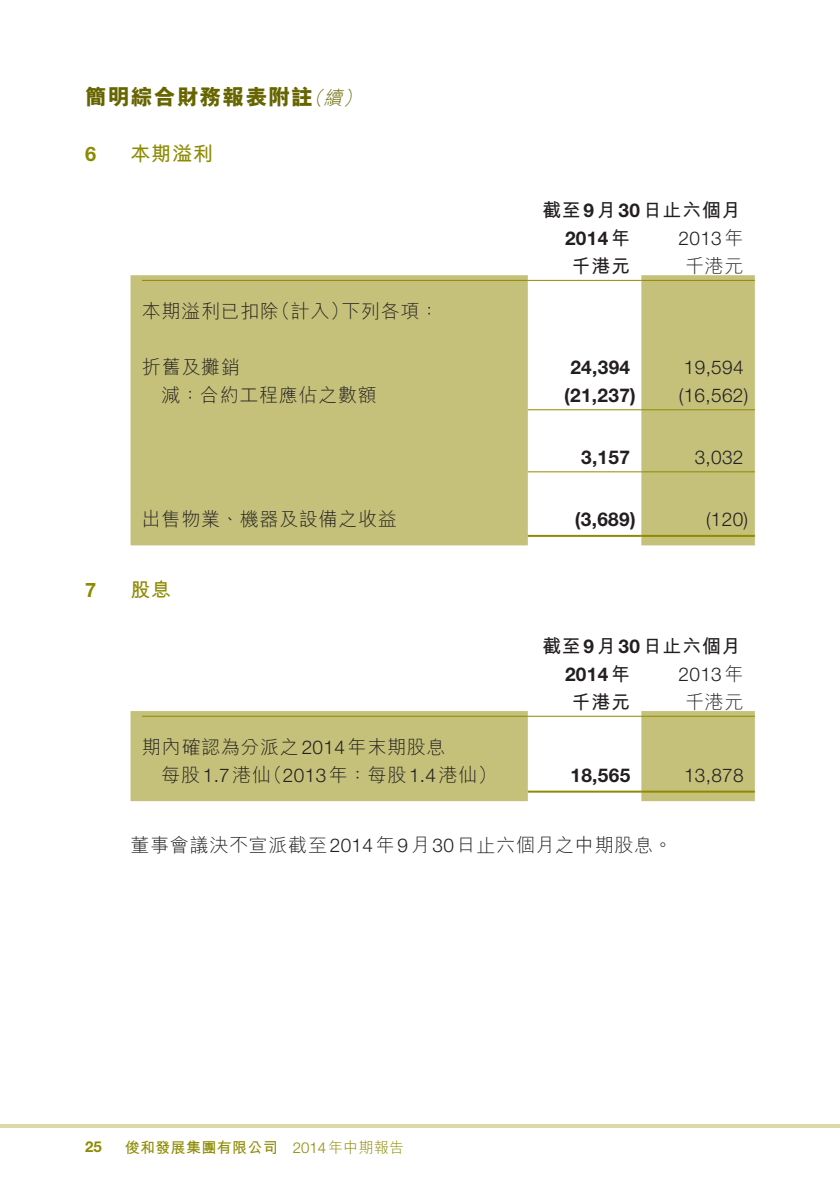
<style>
.page{position:relative;width:840px;height:1191px;background:#fff}
.page>*{position:absolute;margin:0;border:0;box-sizing:border-box;transform-origin:0 0}
.t1{font:800 22px "M Hei HK";letter-spacing:.04em;color:#666500}
.t2{font:700 20px "M Hei HK";letter-spacing:.035em;color:#8d8b02}
.t3{font:700 20px "Helvetica Neue LT Std";color:#8d8b02}
.t4{font:300 19px "M Hei HK";letter-spacing:.035em;color:#231f20}
.t5{font:700 19px "Helvetica Neue LT Std";letter-spacing:.015em;color:#231f20}
.t6{font:300 19px "Helvetica Neue LT Std";letter-spacing:.015em;color:#231f20}
.t7{font:700 19px "M Hei HK";letter-spacing:.035em;color:#231f20}
.t8{font:italic 300 19px "M Hei HK";color:#666500}
.t9{font:700 15px "M Hei HK";letter-spacing:.02em;color:#8d8b02}
.t10{font:300 15px "M Hei HK";letter-spacing:.02em;color:#8d8b02}
.t11{font:700 15px "Helvetica Neue LT Std";color:#8d8b02}
.s1{font-family:"Helvetica Neue LT Std"}
.s2{font-family:"M Hei HK"}
</style>
<div class="page">
<hr style="left:0;top:1124px;width:839px;height:4px;background:#dbd8aa">
<svg style="left:130px;top:275px;width:624px;height:270px;fill:#c5c17b"></svg>
<hr style="left:142px;top:280px;width:385px;height:1px;background:#8d8b02">
<hr style="left:527px;top:280px;width:114px;height:1px;background:#8d8b02">
<hr style="left:641px;top:280px;width:113px;height:1px;background:#8d8b02">
<hr style="left:527px;top:409px;width:114px;height:1px;background:#8d8b02">
<hr style="left:641px;top:409px;width:113px;height:1px;background:#8d8b02">
<hr style="left:527px;top:471px;width:114px;height:1px;background:#8d8b02">
<hr style="left:641px;top:471px;width:113px;height:1px;background:#8d8b02">
<hr style="left:527px;top:535px;width:114px;height:2px;background:#8d8b02">
<hr style="left:641px;top:535px;width:113px;height:2px;background:#8d8b02">
<svg style="left:130px;top:711px;width:624px;height:90px;fill:#c5c17b"></svg>
<hr style="left:142px;top:715px;width:385px;height:1px;background:#8d8b02">
<hr style="left:527px;top:715px;width:114px;height:1px;background:#8d8b02">
<hr style="left:641px;top:715px;width:113px;height:1px;background:#8d8b02">
<hr style="left:527px;top:790px;width:114px;height:2px;background:#8d8b02">
<hr style="left:641px;top:790px;width:113px;height:2px;background:#8d8b02">
<p class="t1" style="left:85px;top:86px;width:229px">簡明綜合財務報表附註</p>
<p class="t2" style="left:130px;top:139px;width:84px">本期溢利</p>
<p class="t8" style="left:323px;top:88px;width:25px">續</p>
<p class="t8" style="left:304px;top:88px;width:25px">（</p>
<p class="t8" style="left:343px;top:88px;width:25px">(</p>
<p class="t3" style="left:85px;top:141px;width:13px">6</p>
<p class="t4" style="left:271px;top:301px;width:79px">（計入）</p>
<p class="t4" style="left:142px;top:301px;width:139px">本期溢利已扣除</p>
<p class="t4" style="left:341px;top:301px;width:99px">下列各項：</p>
<p class="t4" style="left:142px;top:357px;width:99px">折舊及攤銷</p>
<p class="t4" style="left:161px;top:385px;width:217px">減：合約工程應佔之數額</p>
<p class="t3" style="left:85px;top:577px;width:13px">7</p>
<p class="t4" style="left:142px;top:509px;width:256px">出售物業、機器及設備之收益</p>
<p class="t2" style="left:130px;top:575px;width:42px">股息</p>
<p class="t4" style="left:142px;top:737px;width:305px">期內確認為分派之<span class="s1">2014</span>年末期股息</p>
<p class="t4" style="left:263px;top:765px;width:235px">（<span class="s1">2013</span>年：每股<span class="s1">1.4</span>港仙(</p>
<p class="t4" style="left:161px;top:765px;width:111px">每股<span class="s1">1.7</span>港仙</p>
<p class="t7" style="left:541px;top:196px;width:200px">截至<span class="s1">9</span>月<span class="s1">30</span>日止六個月</p>
<p class="t6" style="left:678px;top:226px;width:66px">2013 <span class="s2">年</span></p>
<p class="t5" style="left:564px;top:226px;width:66px">2014<span class="s2">年</span></p>
<p class="t7" style="left:571px;top:252px;width:60px">千港元</p>
<p class="t4" style="left:684px;top:256px;width:60px">千港元</p>
<p class="t5" style="left:570px;top:355px;width:61px">24,394</p>
<p class="t6" style="left:683px;top:355px;width:61px">19,594</p>
<p class="t5" style="left:564px;top:383px;width:73px">)21,237(</p>
<p class="t6" style="left:678px;top:383px;width:71px">)16,562(</p>
<p class="t5" style="left:580px;top:445px;width:50px">3,157</p>
<p class="t6" style="left:694px;top:445px;width:50px">3,032</p>
<p class="t5" style="left:574px;top:507px;width:62px">)3,689(</p>
<p class="t6" style="left:705px;top:507px;width:44px">)120(</p>
<p class="t7" style="left:541px;top:632px;width:200px">截至<span class="s1">9</span>月<span class="s1">30</span>日止六個月</p>
<p class="t6" style="left:678px;top:662px;width:66px">2013 <span class="s2">年</span></p>
<p class="t5" style="left:564px;top:662px;width:66px">2014<span class="s2">年</span></p>
<p class="t7" style="left:571px;top:688px;width:60px">千港元</p>
<p class="t5" style="left:570px;top:763px;width:61px">18,565</p>
<p class="t4" style="left:684px;top:692px;width:60px">千港元</p>
<p class="t6" style="left:683px;top:763px;width:61px">13,878</p>
<p class="t4" style="left:130px;top:835px;width:543px">董事會議決不宣派截至<span class="s1">2014</span>年<span class="s1">9</span>月<span class="s1">30</span>日止六個月之中期股息。</p>
<p class="t11" style="left:85px;top:1137px;width:18px">25</p>
<p class="t9" style="left:125px;top:1137px;width:154px">俊和發展集團有限公司</p>
<p class="t10" style="left:292px;top:1140px;width:113px"><span class="s1">2014</span>年中期報告</p>
</div>
